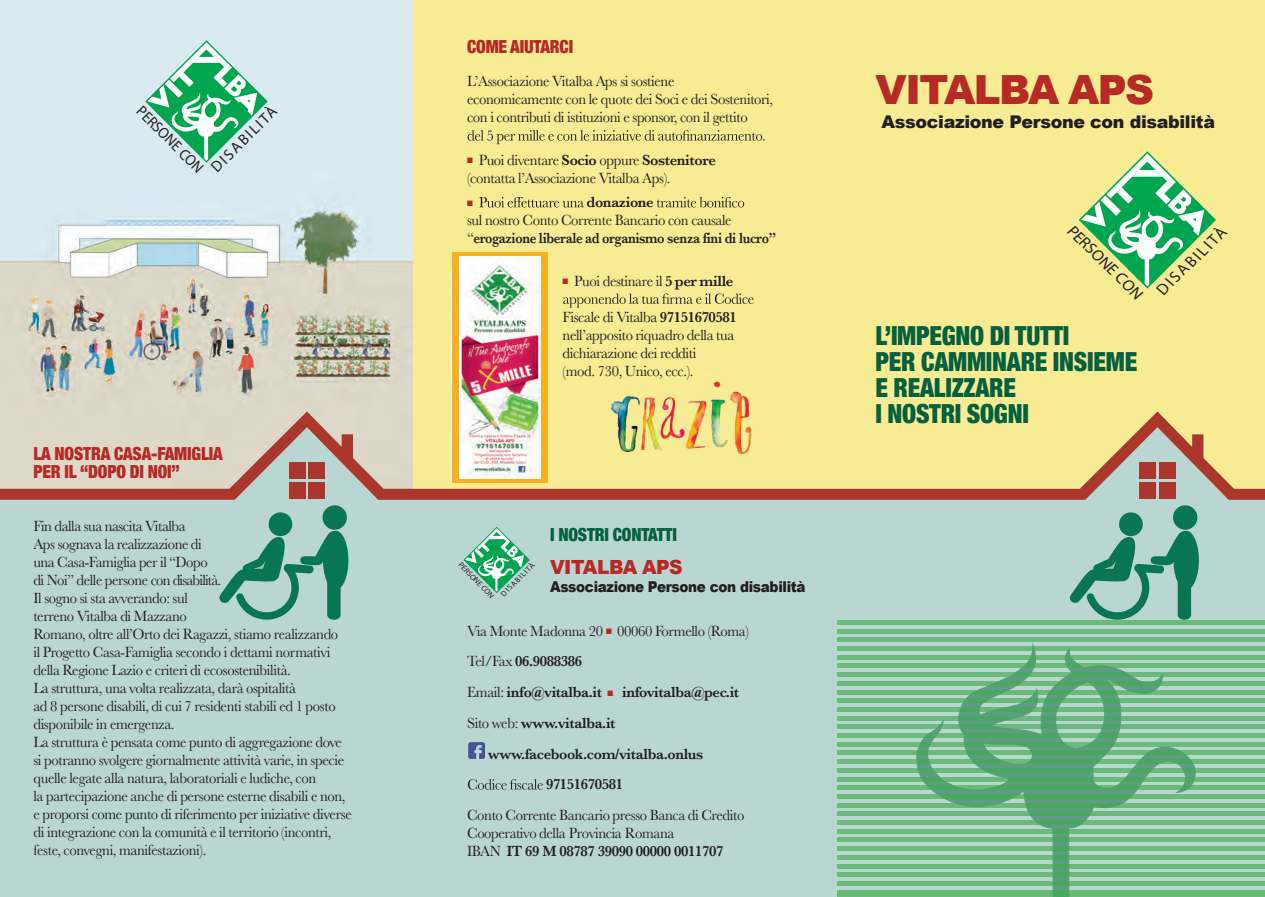
<style>
.page{position:relative;width:1265px;height:897px;background:#fff}
.page>*{position:absolute;margin:0;border:0;box-sizing:border-box;transform-origin:0 0}
.t1{font:900 40.2px "Arial";letter-spacing:-.04em;color:#b72925}
.t2{font:900 condensed 26.25px/26px "Helvetica Neue";letter-spacing:-.01em;color:#04603f;scale:.96 1}
.t3{font:900 19.5px "Arial";letter-spacing:-.025em;color:#b72925;scale:.96 1}
.t4{font:900 condensed 18px/18px "Helvetica Neue";letter-spacing:-.01em;color:#b72925;scale:.96 1}
.t5{font:900 condensed 18px "Helvetica Neue";letter-spacing:-.01em;color:#04603f;scale:.96 1}
.t6{font:900 17.55px "Arial";letter-spacing:-.02em;color:#231f20}
.t7{font:16.2px "Myriad Pro";color:#231f20}
.t8{font:15.45px "Myriad Pro";color:#231f20;scale:.94 1}
.t9{font:15.45px "Myriad Pro";color:#231f20}
.t10{font:15.3px/18px "Baskerville";letter-spacing:-.025em;color:#231f20;scale:.96 1}
.t11{font:600 15.3px "Baskerville";letter-spacing:-.025em;color:#231f20;scale:.96 1}
.t12{font:600 15.3px/18px "Baskerville";letter-spacing:-.025em;color:#231f20;scale:.85 1}
.t13{font:900 15px "Arial";letter-spacing:-.025em;color:#231f20;scale:.9 1}
.t14{font:7.8px "Myriad Pro";color:#231f20}
.t15{font:7.8px "Zapf Dingbats ITC";color:#b72925;scale:.96 1}
.s1{color:#b72925}
.s2{font-weight:600}
.s3{font-weight:400}
</style>
<div class="page">
<div style="left:413px;top:0;width:852px;height:411px;background:#f7eb93"></div>
<img style="left:0;top:0;width:413px;height:411px">
<div style="left:0;top:499px;width:1265px;height:397px;background:#bad6d2"></div>
<svg style="left:837px;top:411px;width:428px;height:88px;background:#e4cc89"></svg>
<div style="left:1159px;top:462px;width:17px;height:17px;background:#aa362c"></div>
<div style="left:1139px;top:482px;width:17px;height:17px;background:#aa362c"></div>
<div style="left:1159px;top:482px;width:17px;height:17px;background:#aa362c"></div>
<svg style="left:0;top:411px;width:837px;height:88px;background:#dac39d"></svg>
<div style="left:289px;top:462px;width:17px;height:17px;background:#aa362c"></div>
<div style="left:308px;top:462px;width:17px;height:17px;background:#aa362c"></div>
<div style="left:289px;top:482px;width:17px;height:17px;background:#aa362c"></div>
<div style="left:308px;top:482px;width:17px;height:17px;background:#aa362c"></div>
<div style="left:1119px;top:512px;width:24px;height:24px;background:#087653;border-radius:50%"></div>
<svg style="left:1070px;top:530px;width:129px;height:89px;background:#75b0a0"></svg>
<div style="left:1173px;top:505px;width:24px;height:24px;background:#087653;border-radius:50%"></div>
<div style="left:268px;top:512px;width:24px;height:24px;background:#087653;border-radius:50%"></div>
<svg style="left:219px;top:530px;width:129px;height:89px;background:#75b1a1"></svg>
<div style="left:323px;top:505px;width:24px;height:24px;background:#087653;border-radius:50%"></div>
<svg style="left:468px;top:130px;width:297px;height:14px;background:#d7cc81"></svg>
<svg style="left:479px;top:197px;width:105px;height:10px"></svg>
<svg style="left:657px;top:197px;width:87px;height:10px"></svg>
<svg style="left:563px;top:293px;width:191px;height:14px;background:#d6cc81"></svg>
<svg style="left:1078px;top:151px;width:139px;height:138px"></svg>
<svg style="left:144px;top:40px;width:125px;height:124px;background:#9dd8c1"></svg>
<img style="left:468px;top:742px;width:16px;height:16px">
<svg style="left:468px;top:778px;width:75px;height:11px"></svg>
<img style="left:607px;top:379px;width:152px;height:80px">
<svg style="left:916px;top:642px;width:280px;height:247px;background:#92c2ac"></svg>
<div style="left:837px;top:619px;width:428px;height:5px;background:#69bb77"></div>
<div style="left:837px;top:628px;width:428px;height:5px;background:#69bb77"></div>
<div style="left:837px;top:637px;width:428px;height:5px;background:#69bb77"></div>
<div style="left:837px;top:645px;width:428px;height:5px;background:#69bb77"></div>
<div style="left:837px;top:654px;width:428px;height:5px;background:#69bb77"></div>
<svg style="left:837px;top:663px;width:428px;height:5px;background:#66b974"></svg>
<svg style="left:837px;top:671px;width:428px;height:5px;background:#71bb83"></svg>
<svg style="left:837px;top:680px;width:428px;height:5px;background:#6db87f"></svg>
<svg style="left:837px;top:689px;width:428px;height:5px;background:#6fb981"></svg>
<svg style="left:837px;top:697px;width:428px;height:5px;background:#71bb83"></svg>
<svg style="left:837px;top:706px;width:428px;height:5px;background:#70ba82"></svg>
<svg style="left:837px;top:715px;width:428px;height:5px;background:#6fba81"></svg>
<svg style="left:837px;top:724px;width:428px;height:5px;background:#63b772"></svg>
<svg style="left:837px;top:732px;width:428px;height:5px;background:#6cb87f"></svg>
<svg style="left:837px;top:741px;width:428px;height:5px;background:#6cb77e"></svg>
<svg style="left:837px;top:750px;width:428px;height:5px;background:#5eb46e"></svg>
<svg style="left:837px;top:758px;width:428px;height:5px;background:#68b57b"></svg>
<svg style="left:837px;top:767px;width:428px;height:5px;background:#68b57c"></svg>
<svg style="left:837px;top:776px;width:428px;height:5px;background:#6ab77d"></svg>
<svg style="left:837px;top:784px;width:428px;height:5px;background:#68b57b"></svg>
<svg style="left:837px;top:793px;width:428px;height:5px;background:#66b479"></svg>
<svg style="left:837px;top:802px;width:428px;height:5px;background:#6bb77e"></svg>
<svg style="left:837px;top:811px;width:428px;height:5px;background:#64b873"></svg>
<svg style="left:837px;top:819px;width:428px;height:5px;background:#74bd85"></svg>
<div style="left:837px;top:828px;width:428px;height:5px;background:#69bb77"></div>
<div style="left:837px;top:837px;width:428px;height:5px;background:#69bb77"></div>
<div style="left:837px;top:845px;width:428px;height:5px;background:#69bb77"></div>
<div style="left:837px;top:854px;width:428px;height:5px;background:#69bb77"></div>
<div style="left:837px;top:863px;width:428px;height:5px;background:#69bb77"></div>
<div style="left:837px;top:871px;width:428px;height:5px;background:#69bb77"></div>
<div style="left:837px;top:880px;width:428px;height:5px;background:#69bb77"></div>
<div style="left:837px;top:889px;width:428px;height:7px;background:#69bb77"></div>
<svg style="left:463px;top:526px;width:67px;height:67px;background:#8acdaf"></svg>
<svg style="left:452px;top:252px;width:95px;height:230px;background:#f5bb3a"></svg>
<img style="left:460px;top:256px;width:80px;height:222px">
<p class="t8" style="left:146px;top:102px;width:95px;rotate:45deg">PERSONE CON</p>
<p class="t9" style="left:207px;top:163px;width:88px;rotate:-45deg">DISABILITÀ</p>
<p class="t4" style="left:33px;top:443px;width:199px">LA NOSTRA CASA-FAMIGLIA<br>PER IL “DOPO DI NOI”</p>
<p class="t10" style="left:33px;top:517px;width:333px">Fin dalla sua nascita Vitalba<br>Aps sognava la realizzazione di<br>una Casa-Famiglia per il “Dopo<br>di Noi” delle persone con disabilità.<br>Il sogno si sta avverando: sul<br>terreno Vitalba di Mazzano<br>Romano, oltre all’Orto dei Ragazzi, stiamo realizzando<br>il Progetto Casa-Famiglia secondo i dettami normativi della Regione Lazio e criteri di ecosostenibilità.<br>La struttura, una volta realizzata, darà ospitalità<br>ad 8 persone disabili, di cui 7 residenti stabili ed 1 posto disponibile in emergenza.<br>La struttura è pensata come punto di aggregazione dove si potranno svolgere giornalmente attività varie, in specie quelle legate alla natura, laboratoriali e ludiche, con<br>la partecipazione anche di persone esterne disabili e non, e proporsi come punto di riferimento per iniziative diverse di integrazione con la comunità e il territorio (incontri, feste, convegni, manifestazioni).</p>
<p class="t4" style="left:467px;top:37px;width:112px">COME AIUTARCI</p>
<p class="t10" style="left:467px;top:73px;width:320px">L’Associazione Vitalba Aps si sostiene economicamente con le quote dei Soci e dei Sostenitori, con i contributi di istituzioni e sponsor, con il gettito</p>
<p class="t10" style="left:467px;top:151px;width:261px"><span class="s1">■</span> Puoi diventare <span class="s2">Socio</span> oppure <span class="s2">Sostenitore </span>(contatta l’Associazione Vitalba Aps).</p>
<p class="t15" style="left:467px;top:199px;width:7px">■</p>
<p class="t11" style="left:587px;top:191px;width:72px">donazione</p>
<p class="t12" style="left:467px;top:211px;width:365px"><span class="s3">sul nostro Conto Corrente Bancario con causale “</span>erogazione liberale ad organismo senza fini di lucro”</p>
<p class="t10" style="left:563px;top:272px;width:179px"><span class="s1">■</span> Puoi destinare il <span class="s2">5 per mille</span></p>
<p class="t10" style="left:563px;top:308px;width:183px">Fiscale di Vitalba <span class="s2">97151670581 </span>nell’apposito riquadro della tua dichiarazione dei redditi<br>(mod. 730, Unico, ecc.).</p>
<p class="t5" style="left:550px;top:519px;width:134px">I NOSTRI CONTATTI</p>
<p class="t3" style="left:550px;top:556px;width:140px">VITALBA APS</p>
<p class="t13" style="left:550px;top:578px;width:285px">Associazione Persone con disabilità</p>
<p class="t10" style="left:467px;top:621px;width:295px">Via Monte Madonna 20 <span class="s1">■</span> 00060 Formello (Roma)</p>
<p class="t11" style="left:467px;top:650px;width:121px"><span class="s3">Tel/Fax</span> 06.9088386</p>
<p class="t11" style="left:467px;top:681px;width:285px"><span class="s3">Email:</span> info@vitalba.it <span class="s1">■</span> infovitalba@pec.it</p>
<p class="t11" style="left:467px;top:711px;width:156px"><span class="s3">Sito web:</span> www.vitalba.it</p>
<p class="t11" style="left:488px;top:742px;width:226px">www.facebook.com/vitalba.onlus</p>
<p class="t11" style="left:546px;top:773px;width:82px">97151670581</p>
<p class="t10" style="left:467px;top:806px;width:290px">Conto Corrente Bancario presso Banca di Credito<br>Cooperativo della Provincia Romana<br>IBAN <span class="s2">IT 69 M 08787 39090 00000 0011707</span></p>
<p class="t14" style="left:463px;top:559px;width:49px;rotate:45deg">PERSONE CON</p>
<p class="t14" style="left:499px;top:590px;width:45px;rotate:-44deg">DISABILITÀ</p>
<h1 class="t1" style="left:876px;top:67px;width:280px">VITALBA APS</h1>
<p class="t6" style="left:882px;top:112px;width:335px">Associazione Persone con disabilità</p>
<p class="t7" style="left:1077px;top:220px;width:99px;rotate:44deg">PERSONE CON</p>
<p class="t7" style="left:1152px;top:285px;width:92px;rotate:-44deg">DISABILITÀ</p>
<h2 class="t2" style="left:876px;top:321px;width:274px">L’IMPEGNO DI TUTTI<br>PER CAMMINARE INSIEME<br>E REALIZZARE<br>I NOSTRI SOGNI</h2>
</div>
